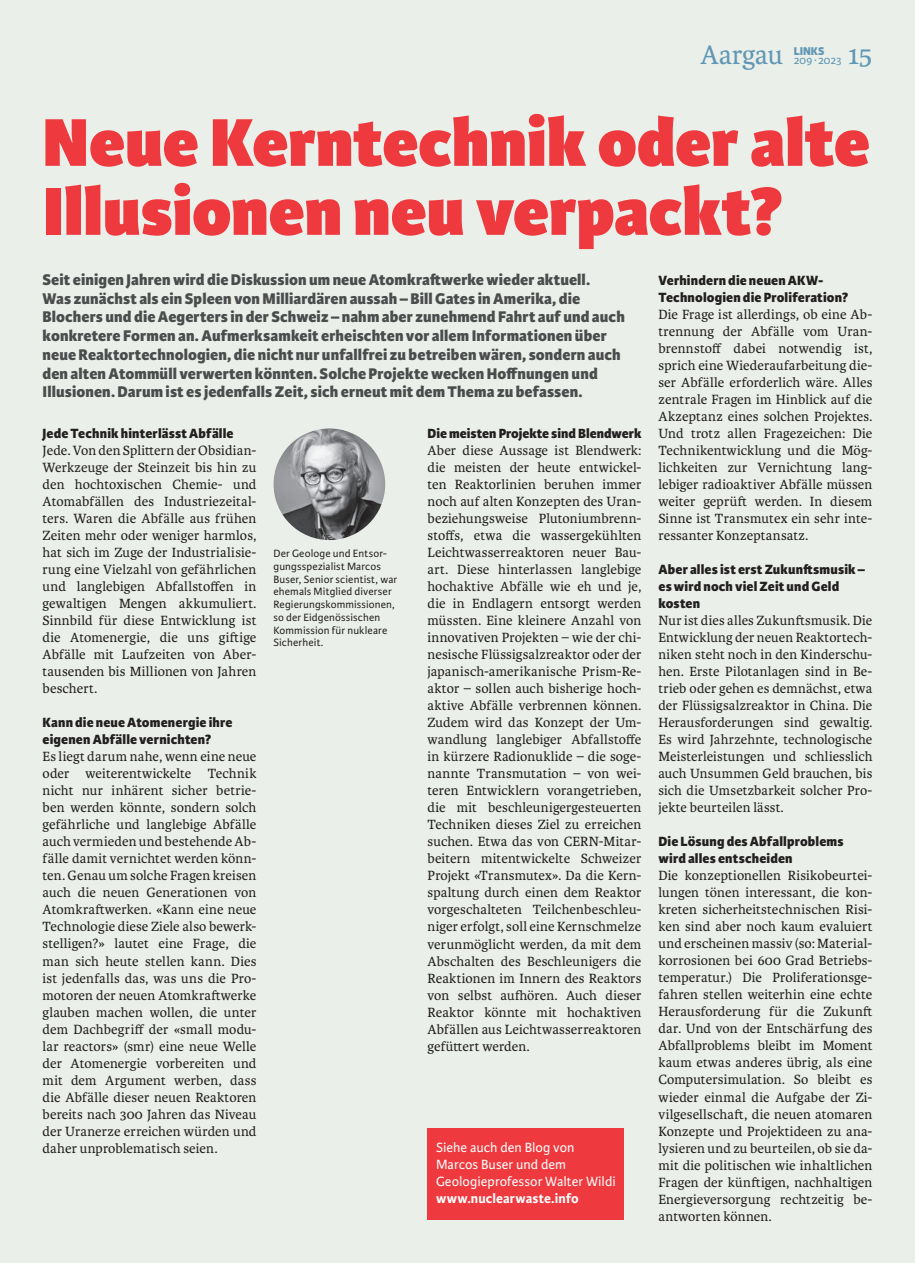
<style>
.page{position:relative;width:915px;height:1263px;background:#fff}
.page>*{position:absolute;margin:0;border:0;box-sizing:border-box;transform-origin:0 0}
.t1{font:800 72px/69px "Karmina Sans";color:#ee3a3e}
.t2{font:28.5px "Karmina";letter-spacing:-.005em;color:#6197b5}
.t3{font:800 16.5px/18.8px "Karmina Sans";letter-spacing:.005em;color:#4b4c4d}
.t4{font:14.25px/17px "Karmina";letter-spacing:.01em;color:#231f20;text-align:justify}
.t5{font:800 14.25px/17px "Karmina Sans";letter-spacing:.01em;color:#231f20}
.t6{font:14.25px/17px "Karmina Sans";letter-spacing:.005em;color:#fff}
.t7{font:700 14.25px "Karmina Sans";letter-spacing:.01em;color:#fff}
.t8{font:800 14.1px "Karmina Sans";color:#231f20}
.t9{font:12px "Karmina Sans";color:#6197b5}
.t10{font:800 12px "Karmina Sans";color:#6197b5}
.t11{font:11.25px/12.8px "Karmina Sans";letter-spacing:.01em;color:#231f20}
</style>
<div class="page">
<div style="left:0;top:0;width:914px;height:1263px;background:#eaf0e9"></div>
<img style="left:273px;top:428px;width:112px;height:112px;border-radius:56px">
<div style="left:427px;top:1128px;width:197px;height:92px;background:#ee3a3e"></div>
<h2 class="t2" style="left:700px;top:39px;width:84px">Aargau</h2>
<p class="t10" style="left:793px;top:44px;width:32px">LINKS</p>
<p class="t9" style="left:793px;top:53px;width:49px">209∙ 2023</p>
<h2 class="t2" style="left:847px;top:39px;width:26px">15</h2>
<h1 class="t1" style="left:43px;top:111px;width:828px">Neue Kerntechnik oder alte<br>Illusionen neu verpackt?</h1>
<p class="t3" style="left:43px;top:271px;width:583px">Seit einigen Jahren wird die Diskussion um neue Atomkraftwerke wieder aktuell.<br>Was zunächst als ein Spleen von Milliardären aussah – Bill Gates in Amerika, die Blochers und die Aegerters in der Schweiz – nahm aber zunehmend Fahrt auf und auch konkretere Formen an. Aufmerksamkeit erheischten vor allem Informationen über neue Reaktortechnologien, die nicht nur unfallfrei zu betreiben wären, sondern auch den alten Atommüll verwerten könnten. Solche Projekte wecken Hoffnungen und Illusionen. Darum ist es jedenfalls Zeit, sich erneut mit dem Thema zu befassen.</p>
<p class="t5" style="left:43px;top:425px;width:192px">Jede Technik hinterlässt Abfälle</p>
<p class="t4" style="left:43px;top:442px;width:215px">Jede. Von den Splittern der Obsidian-Werkzeuge der Steinzeit bis hin zu den hochtoxischen Chemie- und Atomabfällen des Industriezeital&shy;ters. Waren die Abfälle aus frühen Zeiten mehr oder weniger harmlos, hat sich im Zuge der Industrialisie&shy;rung eine Vielzahl von gefährlichen und langlebigen Abfallstoffen in gewaltigen Mengen akkumuliert.<br>Sinnbild für diese Entwicklung ist die Atomenergie, die uns giftige Abfälle mit Laufzeiten von Aber&shy;tausenden bis Millionen von Jahren beschert.</p>
<p class="t5" style="left:43px;top:714px;width:191px">Kann die neue Atomenergie ihre eigenen Abfälle vernichten?</p>
<p class="t4" style="left:43px;top:748px;width:215px">Es liegt darum nahe, wenn eine neue oder weiterentwickelte Technik nicht nur inhärent sicher betrie&shy;ben werden könnte, sondern solch gefährliche und langlebige Abfälle auch vermieden und bestehende Ab&shy;fälle damit vernichtet werden könn&shy;ten. Genau um solche Fragen kreisen auch die neuen Generationen von Atomkraftwerken. «Kann eine neue Technologie diese Ziele also bewerk&shy;stelligen?» lautet eine Frage, die man sich heute stellen kann. Dies ist jedenfalls das, was uns die Pro&shy;motoren der neuen Atomkraftwerke glauben machen wollen, die unter dem Dachbegriff der «small modu&shy;lar reactors» (smr) eine neue Welle der Atomenergie vorbereiten und mit dem Argument werben, dass die Abfälle dieser neuen Reaktoren bereits nach 300 Jahren das Niveau der Uranerze erreichen würden und daher unproblematisch seien.</p>
<p class="t11" style="left:273px;top:547px;width:125px">Der Geologe und Entsor&shy;gungsspezialist Marcos<br>Buser, Senior scientist, war ehemals Mitglied diverser<br>Regierungskommissionen, so der Eidgenössischen<br>Kommission für nukleare<br>Sicherheit.</p>
<p class="t8" style="left:427px;top:425px;width:215px">Die meisten Projekte sind Blendwerk</p>
<p class="t4" style="left:427px;top:442px;width:215px">Aber diese Aussage ist Blendwerk: die meisten der heute entwickel&shy;ten Reaktorlinien beruhen immer noch auf alten Konzepten des Uran&shy;beziehungsweise Plutoniumbrenn&shy;stoffs, etwa die wassergekühlten Leichtwasserreaktoren neuer Bau&shy;art. Diese hinterlassen langlebige hochaktive Abfälle wie eh und je, die in Endlagern entsorgt werden müssten. Eine kleinere Anzahl von innovativen Projekten – wie der chi&shy;nesische Flüssigsalzreaktor oder der japanisch-amerikanische Prism-Re&shy;aktor – sollen auch bisherige hoch&shy;aktive Abfälle verbrennen können.<br>Zudem wird das Konzept der Um&shy;wandlung langlebiger Abfallstoffe in kürzere Radionuklide – die soge&shy;nannte Transmutation – von wei&shy;teren Entwicklern vorangetrieben, die mit beschleunigergesteuerten Techniken dieses Ziel zu erreichen suchen. Etwa das von CERN-Mitar&shy;beitern mitentwickelte Schweizer Projekt «Transmutex». Da die Kern&shy;spaltung durch einen dem Reaktor vorgeschalteten Teilchenbeschleu&shy;niger erfolgt, soll eine Kernschmelze verunmöglicht werden, da mit dem Abschalten des Beschleunigers die Reaktionen im Innern des Reaktors von selbst aufhören. Auch dieser Reaktor könnte mit hochaktiven Abfällen aus Leichtwasserreaktoren gefüttert werden.</p>
<p class="t6" style="left:436px;top:1139px;width:181px">Siehe auch den Blog von<br>Marcos Buser und dem<br>Geologieprofessor Walter Wildi</p>
<p class="t7" style="left:436px;top:1191px;width:144px">www.nuclearwaste.info</p>
<p class="t5" style="left:658px;top:272px;width:191px">Verhindern die neuen AKW-<br>Technologien die Proliferation?</p>
<p class="t4" style="left:658px;top:306px;width:215px">Die Frage ist allerdings, ob eine Ab&shy;trennung der Abfälle vom Uran&shy;brennstoff dabei notwendig ist, sprich eine Wiederaufarbeitung die&shy;ser Abfälle erforderlich wäre. Alles zentrale Fragen im Hinblick auf die Akzeptanz eines solchen Projektes.<br>Und trotz allen Fragezeichen: Die Technikentwicklung und die Mög&shy;lichkeiten zur Vernichtung lang&shy;lebiger radioaktiver Abfälle müssen weiter geprüft werden. In diesem Sinne ist Transmutex ein sehr inte&shy;ressanter Konzeptansatz.</p>
<p class="t5" style="left:658px;top:562px;width:208px">Aber alles ist erst Zukunftsmusik – es wird noch viel Zeit und Geld kosten</p>
<p class="t4" style="left:658px;top:612px;width:215px">Nur ist dies alles Zukunftsmusik. Die Entwicklung der neuen Reaktortech&shy;niken steht noch in den Kinderschu&shy;hen. Erste Pilotanlagen sind in Be&shy;trieb oder gehen es demnächst, etwa der Flüssigsalzreaktor in China. Die Herausforderungen sind gewaltig.<br>Es wird Jahrzehnte, technologische Meisterleistungen und schliesslich auch Unsummen Geld brauchen, bis sich die Umsetzbarkeit solcher Pro&shy;jekte beurteilen lässt.</p>
<p class="t5" style="left:658px;top:833px;width:187px">Die Lösung des Abfallproblems wird alles entscheiden</p>
<p class="t4" style="left:658px;top:867px;width:215px">Die konzeptionellen Risikobeurtei&shy;lungen tönen interessant, die kon&shy;kreten sicherheitstechnischen Risi&shy;ken sind aber noch kaum evaluiert und erscheinen massiv (so: Material&shy;korrosionen bei 600 Grad Betriebs&shy;temperatur.) Die Proliferationsge&shy;fahren stellen weiterhin eine echte Herausforderung für die Zukunft dar. Und von der Entschärfung des Abfallproblems bleibt im Moment kaum etwas anderes übrig, als eine Computersimulation. So bleibt es wieder einmal die Aufgabe der Zi&shy;vilgesellschaft, die neuen atomaren Konzepte und Projektideen zu ana&shy;lysieren und zu beurteilen, ob sie da&shy;mit die politischen wie inhaltlichen Fragen der künftigen, nachhaltigen Energieversorgung rechtzeitig be&shy;antworten können.</p>
</div>
